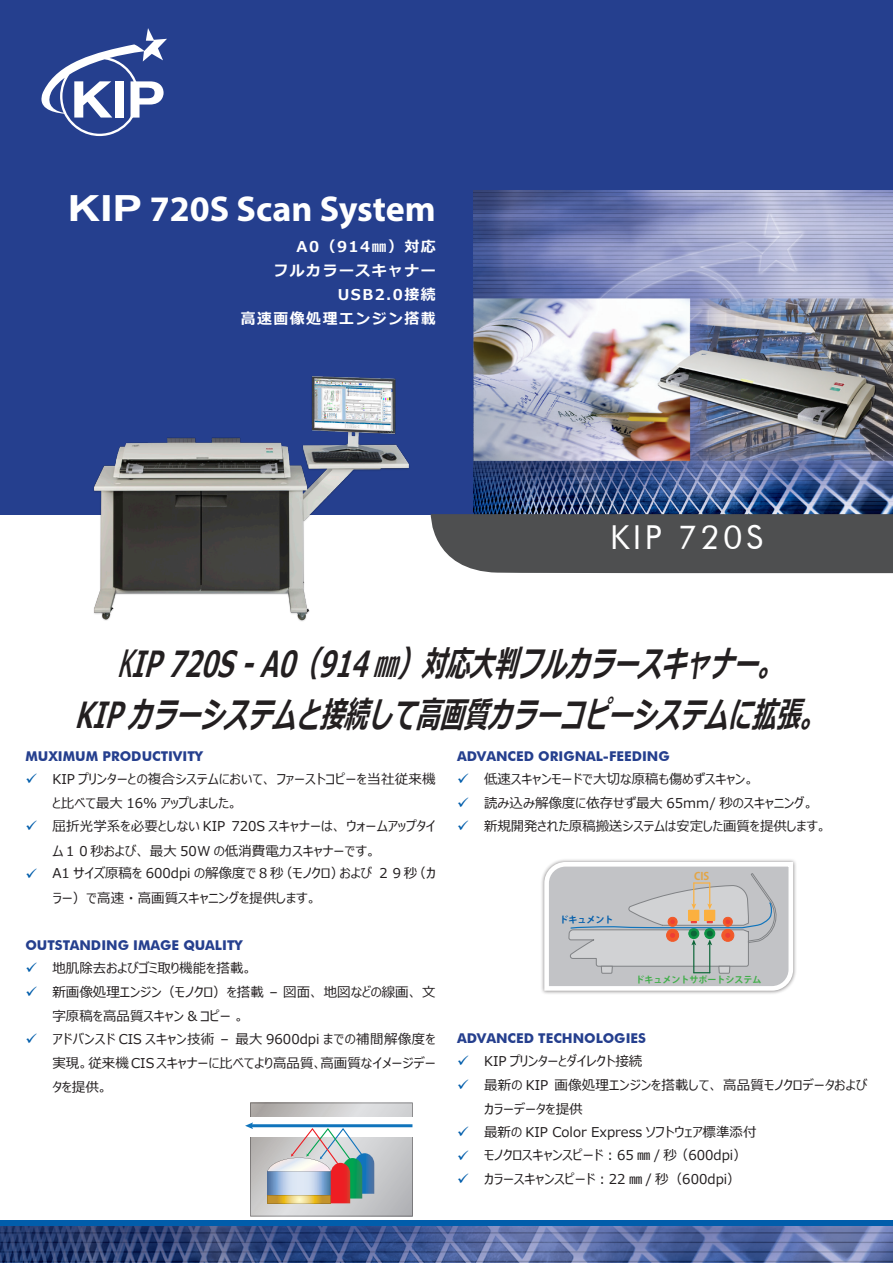
<style>
.page{position:relative;width:893px;height:1263px;background:#fff}
.page>*{position:absolute;margin:0;border:0;box-sizing:border-box;transform-origin:0 0}
.t1{font:italic 700 36px "Meiryo";color:#231f20;scale:.67 1}
.white_heading{font:700 36px "Myriad Pro";color:#fff}
.t2{font:33px "Futura BT";letter-spacing:.1em;color:#fff}
.bullet_List_White{font:700 14.85px "Meiryo";letter-spacing:.1em;color:#fff}
.t3{font:13.5px/24.3px "Meiryo UI";color:#231f20}
.t4{font:700 13.5px "Futura BT";color:#253f8e}
.t5{font:700 10.5px "Koz Go Pr 6 N";color:#e3a546}
.t6{font:700 9px "Koz Go Pr 6 N";color:#40ae49}
.t7{font:700 9px "Koz Go Pr 6 N";color:#015dab}
.s1{font-family:"Arial"}
.s2{font-family:"Koz Go Pro";font-weight:500}
</style>
<div class="page">
<div style="left:0;top:0;width:893px;height:515px;background:#253f8e"></div>
<svg style="left:41px;top:28px;width:126px;height:108px"></svg>
<img style="left:473px;top:190px;width:420px;height:324px">
<div style="left:430px;top:514px;width:463px;height:59px;background:#4e4f50"></div>
<img style="left:0;top:1226px;width:893px;height:37px">
<div style="left:0;top:1220px;width:893px;height:6px;background:#015dab"></div>
<img style="left:93px;top:376px;width:316px;height:245px">
<div style="left:540px;top:858px;width:257px;height:136px;background:#f3f3f3"></div>
<svg style="left:542px;top:860px;width:253px;height:133px;background:#c9c8c9"></svg>
<svg style="left:245px;top:1103px;width:167px;height:113px"></svg>
<p class="white_heading" style="left:68px;top:185px;width:370px"><span class="s1">KIP</span> 720S Scan System</p>
<p class="bullet_List_White" style="left:297px;top:236px;width:141px">A0（914㎜）対応</p>
<p class="bullet_List_White" style="left:274px;top:260px;width:164px">フルカラースキャナー</p>
<p class="bullet_List_White" style="left:338px;top:284px;width:100px">USB2.0接続</p>
<p class="bullet_List_White" style="left:241px;top:308px;width:196px">高速画像処理エンジン搭載</p>
<p class="t2" style="left:610px;top:517px;width:155px">KIP 720S</p>
<p class="t1" style="left:117px;top:639px;width:1014px"><span class="s2">K</span>IP720S-A0（914 ㎜）対応大判フルカラースキャナー。</p>
<p class="t1" style="left:74px;top:690px;width:1140px">KIP カラーシステムと接続して高画質カラーコピーシステムに拡張。</p>
<p class="t4" style="left:457px;top:748px;width:214px">ADVANCED ORIGNAL-FEEDING</p>
<p class="t3" style="left:484px;top:767px;width:272px">低速スキャンモードで大切な原稿も傷めずスキャン。</p>
<p class="t3" style="left:484px;top:791px;width:331px">読み込み解像度に依存せず最大 65mm/ 秒のスキャニング。</p>
<p class="t3" style="left:484px;top:815px;width:344px">新規開発された原稿搬送システムは安定した画質を提供します。</p>
<p class="t4" style="left:25px;top:748px;width:179px">MUXIMUM PRODUCTIVITY</p>
<p class="t3" style="left:52px;top:767px;width:385px">KIP プリンターとの複合システムにおいて、ファーストコピーを当社従来機と比べて最大 16% アップしました。</p>
<p class="t3" style="left:52px;top:815px;width:385px">屈折光学系を必要としない KIP 720S スキャナーは、ウォームアップタイム１０秒および、最大 50W の低消費電力スキャナーです。</p>
<p class="t3" style="left:52px;top:862px;width:385px">A1 サイズ原稿を 600dpi の解像度で８秒（モノクロ）および ２９秒（カラー）で高速・高画質スキャニングを提供します。</p>
<p class="t4" style="left:25px;top:937px;width:219px">OUTSTANDING IMAGE QUALITY</p>
<p class="t3" style="left:52px;top:956px;width:202px">地肌除去およびゴミ取り機能を搭載。</p>
<p class="t3" style="left:52px;top:980px;width:385px">新画像処理エンジン（モノクロ）を搭載 – 図面、地図などの線画、文字原稿を高品質スキャン &amp; コピー 。</p>
<p class="t3" style="left:52px;top:1027px;width:385px;text-align:justify">アドバンスド CIS スキャン技術 – 最大 9600dpi までの補間解像度を実現。従来機 CIS スキャナーに比べてより高品質、高画質なイメージデータを提供。</p>
<p class="t5" style="left:694px;top:870px;width:17px">CIS</p>
<p class="t7" style="left:560px;top:914px;width:55px">ドキュメント</p>
<p class="t6" style="left:635px;top:974px;width:127px">ドキュメントサポートシステム</p>
<p class="t4" style="left:457px;top:1030px;width:190px">ADVANCED TECHNOLOGIES</p>
<p class="t3" style="left:484px;top:1049px;width:160px">KIP プリンターとダイレクト接続</p>
<p class="t3" style="left:484px;top:1073px;width:385px">最新の KIP 画像処理エンジンを搭載して、高品質モノクロデータおよびカラーデータを提供</p>
<p class="t3" style="left:484px;top:1120px;width:274px">最新の KIP Color Express ソフトウェア標準添付</p>
<p class="t3" style="left:484px;top:1144px;width:264px">モノクロスキャンスピード：65 ㎜ / 秒 （600dpi）</p>
<p class="t3" style="left:484px;top:1168px;width:258px">カラースキャンスピード：22 ㎜ / 秒（600dpi）</p>
</div>
